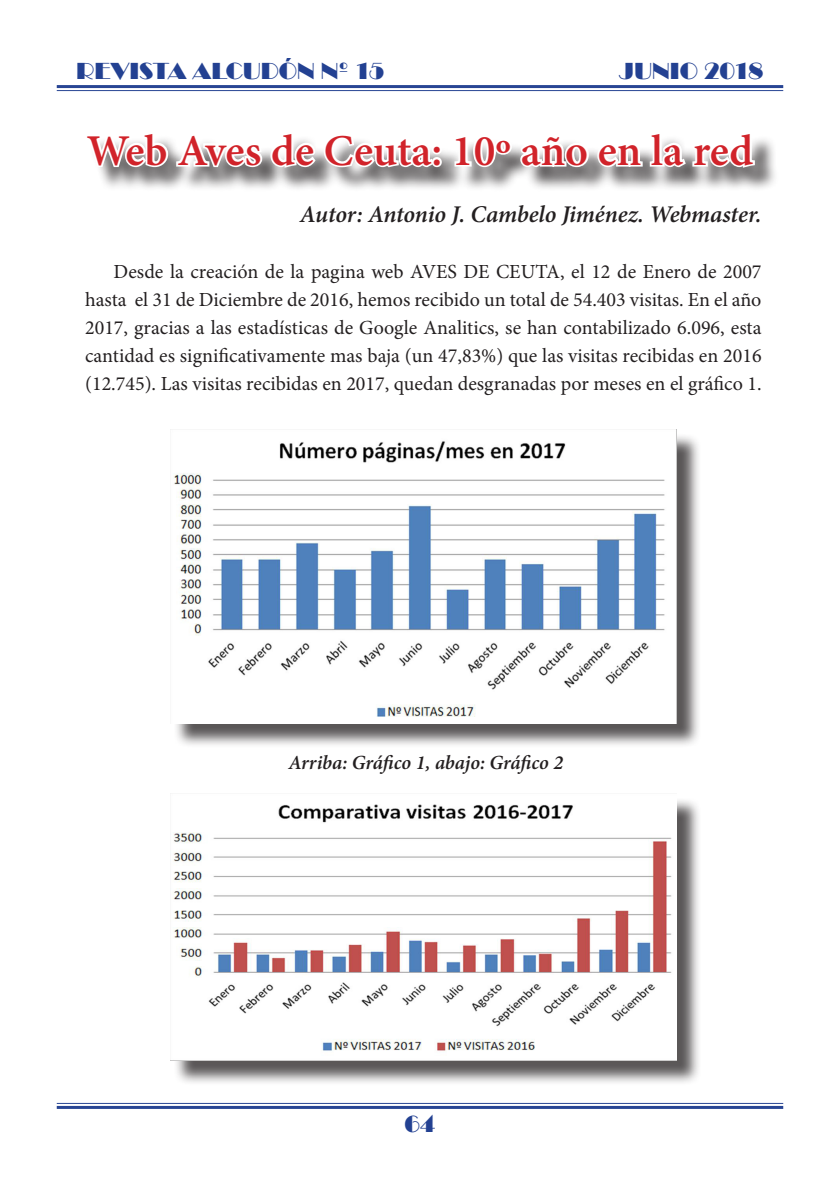
<style>
.page{position:relative;width:840px;height:1191px;background:#fff}
.page>*{position:absolute;margin:0;border:0;box-sizing:border-box;transform-origin:0 0}
.t1{font:600 44px "Minion Pro";color:#d1232a}
.t2{font:italic 600 24px "Minion Pro";letter-spacing:-.01em;color:#231f20}
.t3{font:24px "Broadway";color:#234192}
.t4{font:20px/28px "Minion Pro";color:#231f20;text-align:justify}
.t5{font:italic 600 20px "Minion Pro";letter-spacing:-.01em;color:#231f20}
</style>
<div class="page">
<div style="left:89px;top:135px;width:689px;height:58px;background:#231f20;opacity:.75"></div>
<svg style="left:89px;top:135px;width:347px;height:48px"></svg>
<div style="left:431px;top:144px;width:10px;height:10px;border:4px solid #fff;border-radius:50%"></div>
<div style="left:431px;top:157px;width:10px;height:10px;border:4px solid #fff;border-radius:50%"></div>
<svg style="left:452px;top:135px;width:304px;height:36px"></svg>
<div style="left:173px;top:433px;width:528px;height:315px;background:#231f20;opacity:.75"></div>
<img style="left:170px;top:433px;width:506px;height:290px">
<div style="left:173px;top:797px;width:528px;height:288px;background:#231f20;opacity:.75"></div>
<img style="left:170px;top:797px;width:506px;height:263px">
<hr style="left:57px;top:85px;width:725px;height:3px;background:#234192">
<hr style="left:57px;top:90px;width:725px;height:1px;background:#234192">
<hr style="left:57px;top:1103px;width:725px;height:1px;background:#234192">
<hr style="left:57px;top:1106px;width:725px;height:3px;background:#234192">
<p class="t3" style="left:76px;top:57px;width:310px">REVISTA ALCUDÓN Nº 15</p>
<p class="t3" style="left:618px;top:57px;width:146px">JUNIO 2018</p>
<p class="t1" style="left:87px;top:120px;width:667px">Web Aves de Ceuta: 10º año en la red</p>
<p class="t2" style="left:300px;top:198px;width:463px">Autor: Antonio J. Cambelo Jiménez. Webmaster.</p>
<p class="t4" style="left:85px;top:258px;width:677px;text-indent:28px">Desde la creación de la pagina web AVES DE CEUTA, el 12 de Enero de 2007 hasta el 31 de Diciembre de 2016, hemos recibido un total de 54.403 visitas. En el año 2017, gracias a las estadísticas de Google Analitics, se han contabilizado 6.096, esta cantidad es significativamente mas baja (un 47,83%) que las visitas recibidas en 2016 (12.745). Las visitas recibidas en 2017, quedan desgranadas por meses en el gráfico 1.</p>
<p class="t5" style="left:288px;top:748px;width:276px">Arriba: Gráfico 1, abajo: Gráfico 2</p>
<p class="t3" style="left:404px;top:1109px;width:32px">64</p>
</div>
